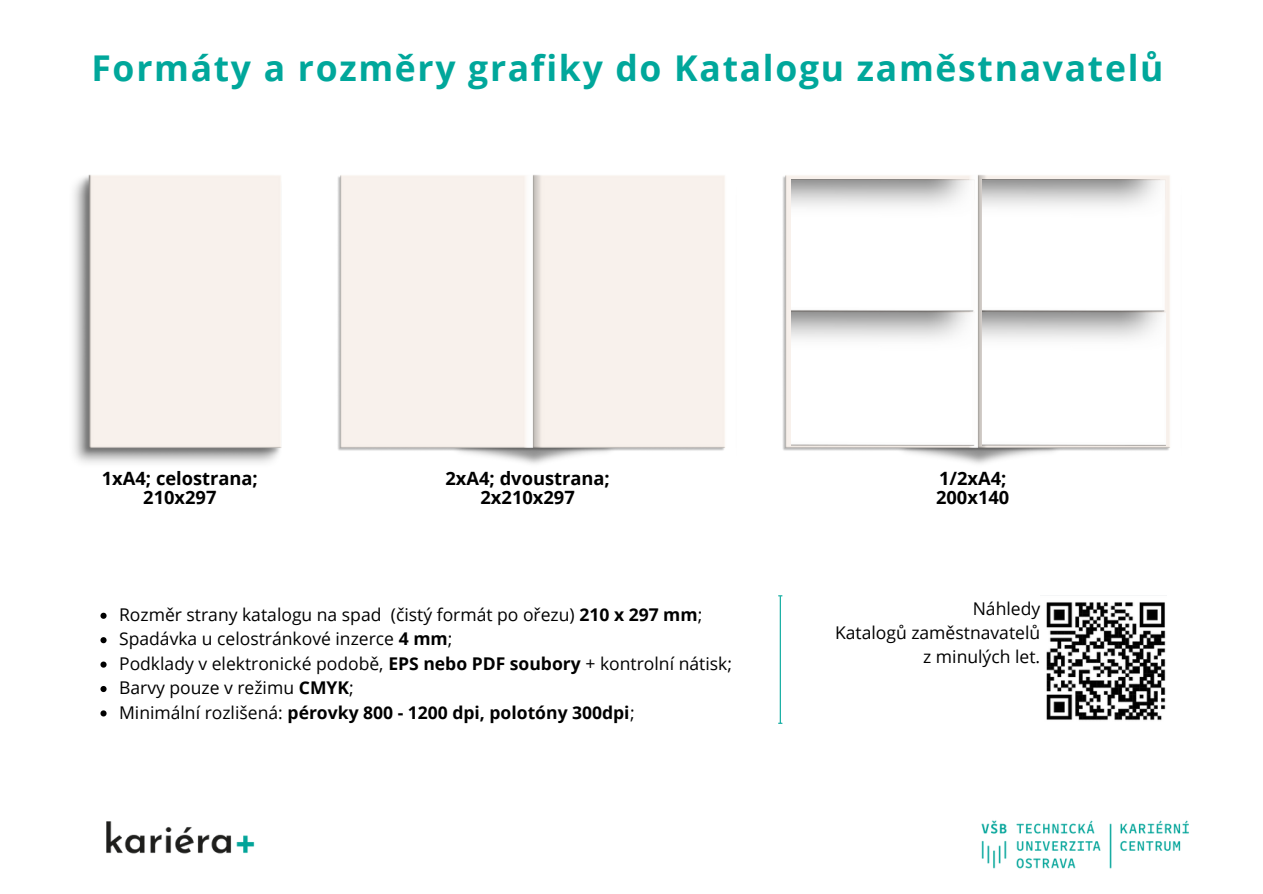
<style>
.page{position:relative;width:1263px;height:894px;background:#fff}
.page>*{position:absolute;margin:0;border:0;box-sizing:border-box;transform-origin:0 0}
.t1{font:700 35.55px "Open Sans";letter-spacing:.05em;color:#00a79b}
.t2{font:700 18.3px "Open Sans";color:#000}
.t3{font:17.55px "Open Sans";color:#000}
.t4{font:700 17.55px "Open Sans";color:#000}
.s1{font-weight:700}
.s2{font-weight:400}
</style>
<div class="page">
<img style="left:106px;top:821px;width:149px;height:33px">
<img style="left:981px;top:820px;width:208px;height:48px">
<img style="left:337px;top:175px;width:388px;height:289px">
<img style="left:73px;top:174px;width:209px;height:289px">
<img style="left:782px;top:175px;width:388px;height:289px">
<img style="left:791px;top:180px;width:184px;height:265px">
<img style="left:983px;top:180px;width:183px;height:265px">
<img style="left:1046px;top:602px;width:120px;height:119px">
<svg style="left:100px;top:612px;width:7px;height:6px"></svg>
<svg style="left:100px;top:637px;width:7px;height:6px"></svg>
<svg style="left:100px;top:661px;width:7px;height:6px"></svg>
<svg style="left:100px;top:686px;width:7px;height:5px"></svg>
<svg style="left:100px;top:710px;width:7px;height:6px"></svg>
<hr style="left:780px;top:596px;width:1px;height:126px;background:#00a79b">
<p class="t1" style="left:91px;top:43px;width:1073px">Formáty a rozměry grafiky do Katalogu zaměstnavatelů</p>
<p class="t2" style="left:102px;top:465px;width:158px">1xA4; celostrana;</p>
<p class="t2" style="left:143px;top:484px;width:75px">210x297</p>
<p class="t2" style="left:446px;top:465px;width:166px">2xA4; dvoustrana;</p>
<p class="t2" style="left:481px;top:484px;width:96px">2x210x297</p>
<p class="t3" style="left:119px;top:602px;width:585px">Rozměr strany katalogu na spad (čistý formát po ořezu) <span class="s1">210 x 297 mm</span>;</p>
<p class="t3" style="left:119px;top:626px;width:335px">Spadávka u celostránkové inzerce <span class="s1">4 mm</span>;</p>
<p class="t3" style="left:119px;top:650px;width:614px">Podklady v elektronické podobě, <span class="s1">EPS nebo PDF soubory</span> + kontrolní nátisk;</p>
<p class="t3" style="left:119px;top:675px;width:236px">Barvy pouze v režimu <span class="s1">CMYK</span>;</p>
<p class="t4" style="left:119px;top:699px;width:517px"><span class="s2">Minimální rozlišená:</span> pérovky 800 - 1200 dpi, polotóny 300dpi<span class="s2">;</span></p>
<p class="t2" style="left:939px;top:465px;width:69px">1/2xA4;</p>
<p class="t2" style="left:936px;top:484px;width:75px">200x140</p>
<p class="t3" style="left:973px;top:596px;width:69px">Náhledy</p>
<p class="t3" style="left:835px;top:620px;width:207px">Katalogů zaměstnavatelů</p>
<p class="t3" style="left:923px;top:643px;width:119px">z minulých let.</p>
</div>
